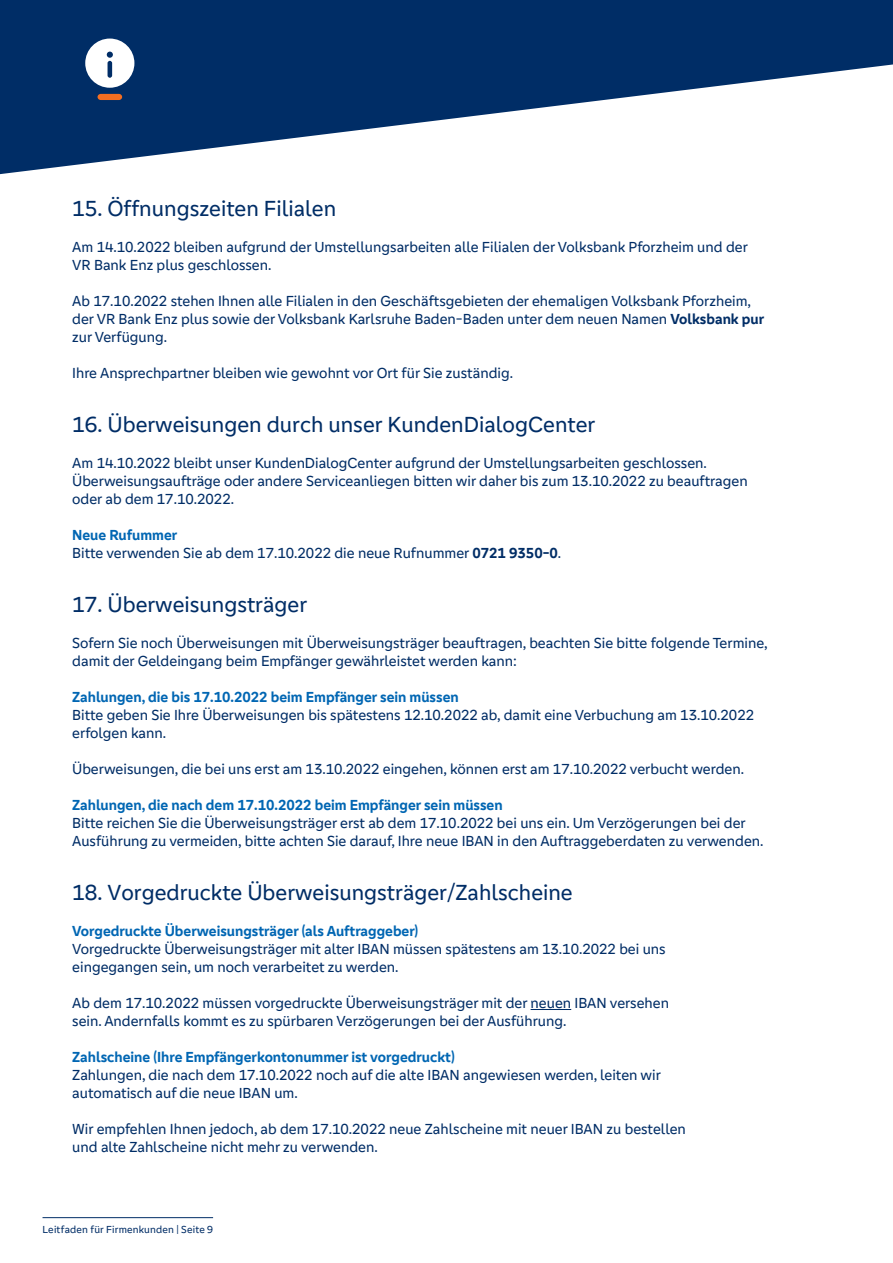
<style>
.page{position:relative;width:893px;height:1263px;background:#fff}
.page>*{position:absolute;margin:0;border:0;box-sizing:border-box;transform-origin:0 0}
.t1{font:22.5px "Genos GFG";color:#002d66}
.t2{font:15px/18px "Genos GFG";color:#002d66}
.t3{font:700 15px "Genos GFG";color:#0166b3}
.t4{font:10.5px "Genos GFG";letter-spacing:.015em;color:#002d66}
.s1{font-weight:700}
.s2{font-weight:700;color:#0166b3}
</style>
<div class="page">
<hr style="left:531px;top:1009px;width:40px;height:1px;background:#002d66">
<hr style="left:43px;top:1217px;width:170px;height:1px;background:#002d66">
<svg style="left:0;top:0;width:893px;height:174px;fill:#002d66"></svg>
<svg style="left:85px;top:39px;width:49px;height:49px"></svg>
<div style="left:98px;top:94px;width:24px;height:6px;background:#f36e21;border-radius:3px"></div>
<h1 class="t1" style="left:72px;top:196px;width:265px">15. Öffnungszeiten Filialen</h1>
<p class="t2" style="left:72px;top:238px;width:677px">Am 14.10.2022 bleiben aufgrund der Umstellungsarbeiten alle Filialen der Volksbank Pforzheim und der<br>VR Bank Enz plus geschlossen.</p>
<p class="t2" style="left:72px;top:292px;width:693px">Ab 17.10.2022 stehen Ihnen alle Filialen in den Geschäftsgebieten der ehemaligen Volksbank Pforzheim, der VR Bank Enz plus sowie der Volksbank Karlsruhe Baden-Baden unter dem neuen Namen <span class="s1">Volksbank pur </span>zur Verfügung.</p>
<p class="t2" style="left:72px;top:364px;width:442px">Ihre Ansprechpartner bleiben wie gewohnt vor Ort für Sie zuständig.</p>
<h1 class="t1" style="left:72px;top:412px;width:525px">16. Überweisungen durch unser KundenDialogCenter</h1>
<p class="t2" style="left:72px;top:454px;width:677px">Am 14.10.2022 bleibt unser KundenDialogCenter aufgrund der Umstellungsarbeiten geschlossen.<br>Überweisungsaufträge oder andere Serviceanliegen bitten wir daher bis zum 13.10.2022 zu beauftragen oder ab dem 17.10.2022.</p>
<p class="t2" style="left:72px;top:526px;width:490px"><span class="s2">Neue Rufummer<br></span>Bitte verwenden Sie ab dem 17.10.2022 die neue Rufnummer <span class="s1">0721 9350-0</span>.</p>
<h1 class="t1" style="left:72px;top:592px;width:236px">17. Überweisungsträger</h1>
<p class="t2" style="left:72px;top:634px;width:697px">Sofern Sie noch Überweisungen mit Überweisungsträger beauftragen, beachten Sie bitte folgende Termine, damit der Geldeingang beim Empfänger gewährleistet werden kann:</p>
<p class="t3" style="left:72px;top:688px;width:388px">Zahlungen, die bis 17.10.2022 beim Empfänger sein müssen</p>
<p class="t2" style="left:72px;top:706px;width:683px">Bitte geben Sie Ihre Überweisungen bis spätestens 12.10.2022 ab, damit eine Verbuchung am 13.10.2022 erfolgen kann.</p>
<p class="t2" style="left:72px;top:760px;width:673px">Überweisungen, die bei uns erst am 13.10.2022 eingehen, können erst am 17.10.2022 verbucht werden.</p>
<p class="t3" style="left:72px;top:796px;width:432px">Zahlungen, die nach dem 17.10.2022 beim Empfänger sein müssen</p>
<p class="t2" style="left:72px;top:814px;width:693px">Bitte reichen Sie die Überweisungsträger erst ab dem 17.10.2022 bei uns ein. Um Verzögerungen bei der<br>Ausführung zu vermeiden, bitte achten Sie darauf, Ihre neue IBAN in den Auftraggeberdaten zu verwenden.</p>
<h1 class="t1" style="left:72px;top:880px;width:502px">18. Vorgedruckte Überweisungsträger/Zahlscheine</h1>
<p class="t3" style="left:72px;top:922px;width:347px">Vorgedruckte Überweisungsträger (als Auftraggeber)</p>
<p class="t2" style="left:72px;top:940px;width:595px">Vorgedruckte Überweisungsträger mit alter IBAN müssen spätestens am 13.10.2022 bei uns eingegangen sein, um noch verarbeitet zu werden.</p>
<p class="t2" style="left:72px;top:994px;width:598px">Ab dem 17.10.2022 müssen vorgedruckte Überweisungsträger mit der neuen IBAN versehen sein. Andernfalls kommt es zu spürbaren Verzögerungen bei der Ausführung.</p>
<p class="t3" style="left:72px;top:1048px;width:384px">Zahlscheine (Ihre Empfängerkontonummer ist vorgedruckt)</p>
<p class="t2" style="left:72px;top:1066px;width:590px">Zahlungen, die nach dem 17.10.2022 noch auf die alte IBAN angewiesen werden, leiten wir automatisch auf die neue IBAN um.</p>
<p class="t2" style="left:72px;top:1120px;width:615px">Wir empfehlen Ihnen jedoch, ab dem 17.10.2022 neue Zahlscheine mit neuer IBAN zu bestellen und alte Zahlscheine nicht mehr zu verwenden.</p>
<p class="t4" style="left:43px;top:1223px;width:172px">Leitfaden für Firmenkunden | Seite 9</p>
</div>
